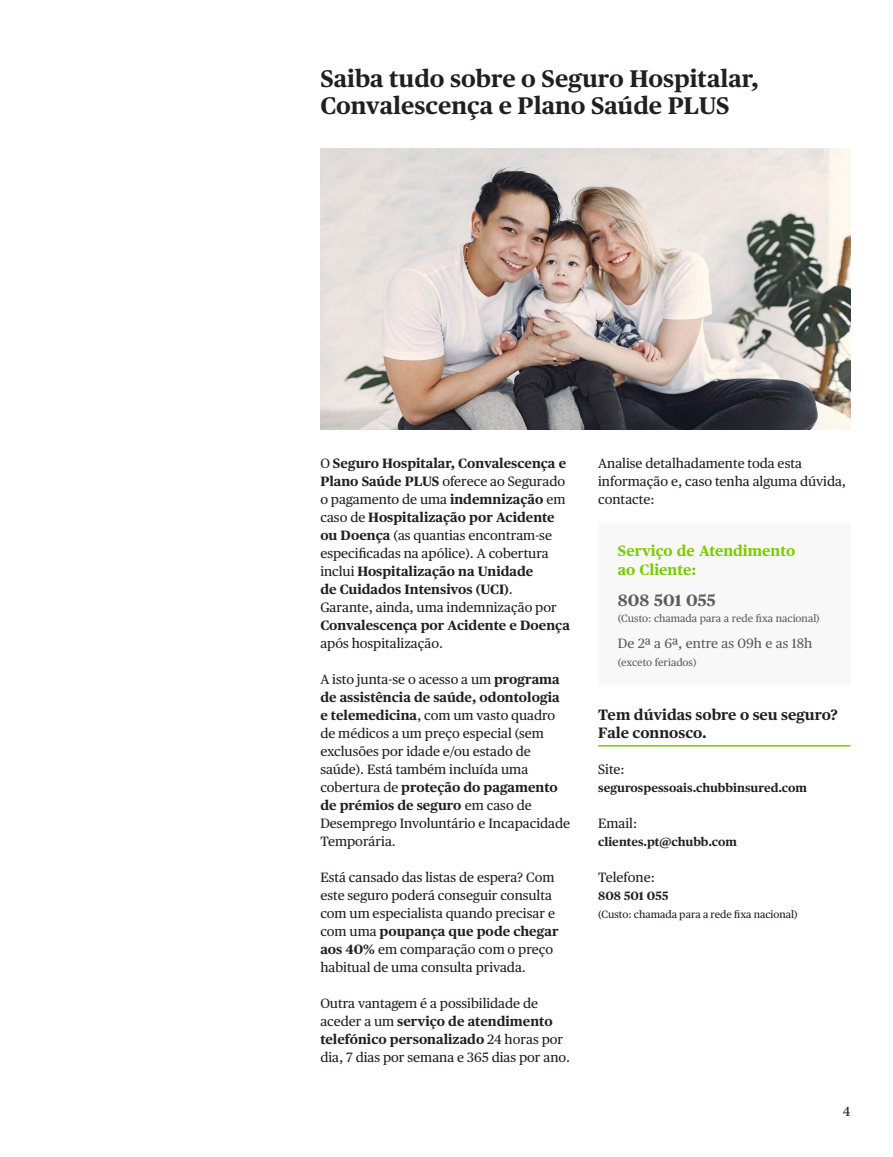
<style>
.page{position:relative;width:893px;height:1157px;background:#fff}
.page>*{position:absolute;margin:0;border:0;box-sizing:border-box;transform-origin:0 0}
.Section_Header{font:700 24px/27px "Publico Text";color:#231f20}
.Main-Paragraph{font:700 16.5px "Publico Text";color:#5c5c60}
.Headings_Violet_Rule{font:700 15px/18px "Publico Text";color:#231f20}
.Main-Paragraph-2{font:700 15px "Publico Text";color:#7acb00}
.Body_Copy_Regular{font:13.5px/18px "Publico Text";color:#231f20}
.Body_Copy_Regular-2{font:700 13.5px/18px "Publico Text";color:#231f20}
.Main-Paragraph-3{font:13.5px "Publico Text";color:#5c5c60}
.Body_Copy_Regular-3{font:700 12px "Publico Text";color:#231f20}
.Main-Paragraph-4{font:10.5px "Publico Text";color:#5c5c60}
.Body_Copy_Regular-4{font:10.5px "Publico Text";color:#231f20}
.s1{font-weight:400}
.s2{font-weight:700}
</style>
<div class="page">
<hr style="left:598px;top:745px;width:252px;height:1px;background:#7acb00">
<img style="left:320px;top:148px;width:530px;height:282px">
<div style="left:598px;top:524px;width:252px;height:161px;background:#f8f8f8"></div>
<p class="Section_Header" style="left:320px;top:63px;width:440px">Saiba tudo sobre o Seguro Hospitalar,<br>Convalescença e Plano Saúde PLUS</p>
<p class="Body_Copy_Regular-2" style="left:320px;top:453px;width:251px"><span class="s1">O</span> Seguro Hospitalar, Convalescença e Plano Saúde PLUS <span class="s1">oferece ao Segurado o pagamento de uma</span> indemnização <span class="s1">em caso de</span> Hospitalização por Acidente ou Doença <span class="s1">(as quantias encontram-se especificadas na apólice). A cobertura inclui</span> Hospitalização na Unidade<br>de Cuidados Intensivos (UCI)<span class="s1">.<br>Garante, ainda, uma indemnização por </span>Convalescença por Acidente e Doença <span class="s1">após hospitalização.</span></p>
<p class="Body_Copy_Regular" style="left:320px;top:669px;width:251px">A isto junta-se o acesso a um <span class="s2">programa de assistência de saúde, odontologia e telemedicina</span>, com um vasto quadro de médicos a um preço especial (sem exclusões por idade e/ou estado de saúde). Está também incluída uma cobertura de <span class="s2">proteção do pagamento de prémios de seguro</span> em caso de Desemprego Involuntário e Incapacidade Temporária.</p>
<p class="Body_Copy_Regular" style="left:320px;top:867px;width:240px">Está cansado das listas de espera? Com este seguro poderá conseguir consulta com um especialista quando precisar e com uma <span class="s2">poupança que pode chegar aos 40%</span> em comparação com o preço habitual de uma consulta privada.</p>
<p class="Body_Copy_Regular" style="left:320px;top:993px;width:251px">Outra vantagem é a possibilidade de aceder a um <span class="s2">serviço de atendimento telefónico personalizado</span> 24 horas por dia, 7 dias por semana e 365 dias por ano.</p>
<p class="Body_Copy_Regular" style="left:598px;top:453px;width:249px">Analise detalhadamente toda esta informação e, caso tenha alguma dúvida, contacte:</p>
<p class="Main-Paragraph-2" style="left:618px;top:539px;width:179px">Serviço de Atendimento</p>
<p class="Main-Paragraph-2" style="left:618px;top:558px;width:80px">ao Cliente:</p>
<p class="Main-Paragraph-4" style="left:618px;top:611px;width:203px">(Custo: chamada para a rede fixa nacional)</p>
<p class="Main-Paragraph" style="left:618px;top:588px;width:99px">808 501 055</p>
<p class="Main-Paragraph-3" style="left:618px;top:633px;width:196px">De 2ª a 6ª, entre as 09h e as 18h</p>
<p class="Main-Paragraph-4" style="left:618px;top:654px;width:80px">(exceto feriados)</p>
<p class="Headings_Violet_Rule" style="left:598px;top:705px;width:241px">Tem dúvidas sobre o seu seguro?<br>Fale connosco.</p>
<p class="Body_Copy_Regular" style="left:598px;top:759px;width:28px">Site:</p>
<p class="Body_Copy_Regular-3" style="left:598px;top:778px;width:211px">segurospessoais.chubbinsured.com</p>
<p class="Body_Copy_Regular" style="left:598px;top:813px;width:40px">Email:</p>
<p class="Body_Copy_Regular-3" style="left:598px;top:832px;width:140px">clientes.pt@chubb.com</p>
<p class="Body_Copy_Regular" style="left:598px;top:867px;width:58px">Telefone:</p>
<p class="Body_Copy_Regular-3" style="left:598px;top:886px;width:72px">808 501 055</p>
<p class="Body_Copy_Regular-4" style="left:598px;top:906px;width:201px">(Custo: chamada para a rede fixa nacional)</p>
<p class="Body_Copy_Regular" style="left:843px;top:1101px;width:9px">4</p>
</div>
